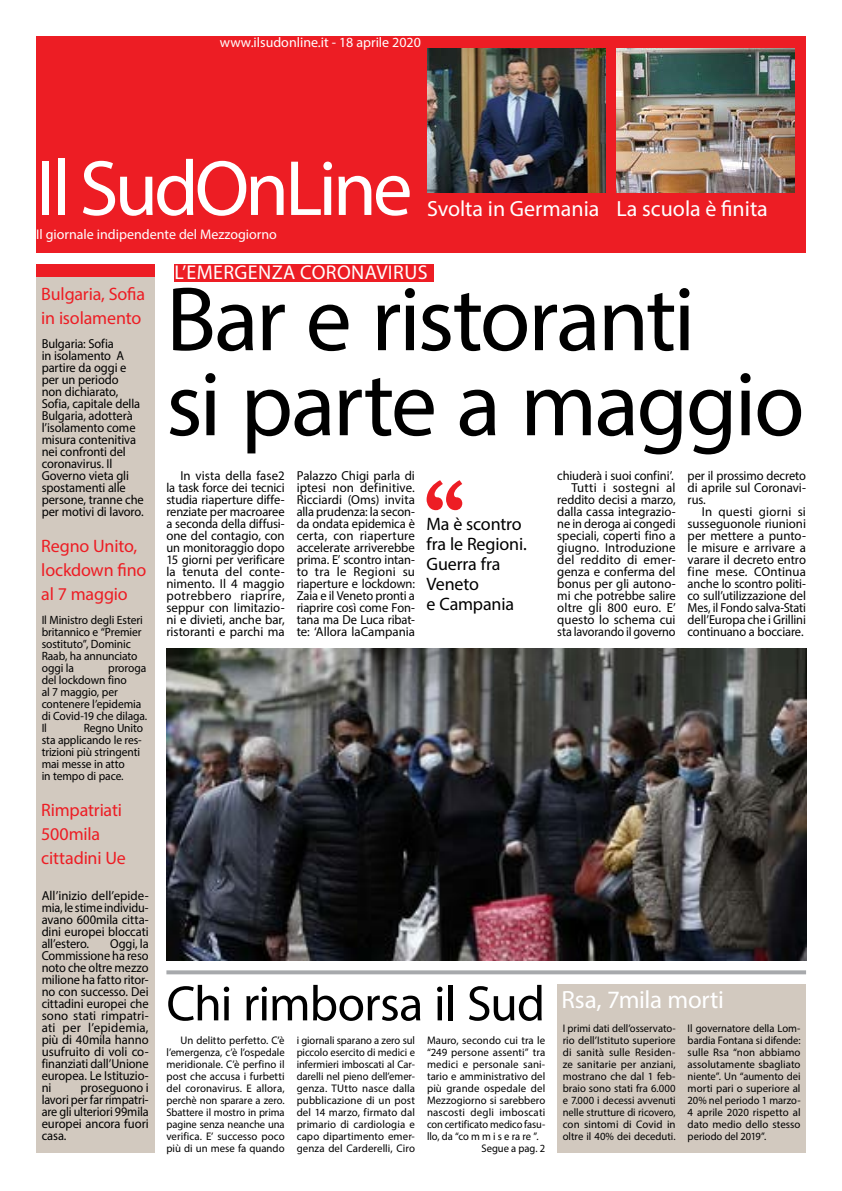
<style>
.page{position:relative;width:842px;height:1191px;background:#fff}
.page>*{position:absolute;margin:0;border:0;box-sizing:border-box;transform-origin:0 0}
.t1{font:92px/85px "Myriad Pro";letter-spacing:-.025em;color:#000}
.t2{font:79px "Myriad Pro";letter-spacing:-.05em;color:#fff}
.t3{font:50px "Myriad Pro";letter-spacing:-.02em;color:#000}
.t4{font:25px "Myriad Pro";letter-spacing:-.01em;color:#fff}
.t5{font:22px "Myriad Pro";color:#fff}
.t6{font:20px "Myriad Pro";letter-spacing:.02em;color:#fff}
.t7{font:18px/24px "Myriad Pro";letter-spacing:-.01em;color:#ed1d24}
.t8{font:18px/20px "Myriad Pro";letter-spacing:-.01em;color:#000}
.t9{font:14px "Myriad Pro";color:#fff}
.t10{font:13px/12px "Myriad Pro";letter-spacing:-.005em;color:#000;text-align:justify}
.t11{font:13px/12px "Myriad Pro";letter-spacing:-.005em;color:#000;text-align:justify;scale:.96 1}
.t12{font:12px/12px "Myriad Pro";letter-spacing:-.01em;color:#000;scale:.96 1}
.t13{font:11px/12px "Myriad Pro";letter-spacing:.005em;color:#000;text-align:justify}
.t14{font:11px/12px "Myriad Pro";letter-spacing:.005em;color:#000;text-align:justify;scale:.96 1}
.t15{font:11px "Myriad Pro";letter-spacing:.005em;color:#000;scale:.95 1}
</style>
<div class="page">
<div style="left:36px;top:264px;width:118px;height:888px;background:#d2c9bf"></div>
<div style="left:36px;top:36px;width:770px;height:216px;background:#ed1d24"></div>
<img style="left:166px;top:648px;width:640px;height:312px">
<div style="left:174px;top:264px;width:260px;height:17px;background:#ed1d24"></div>
<svg style="left:166px;top:970px;width:640px;height:4px;background:#aeb0b3"></svg>
<div style="left:36px;top:264px;width:118px;height:12px;background:#ed1d24"></div>
<svg style="left:427px;top:480px;width:35px;height:30px"></svg>
<img style="left:427px;top:48px;width:178px;height:144px">
<img style="left:616px;top:48px;width:179px;height:144px">
<div style="left:557px;top:984px;width:249px;height:168px;background:#d2c9bf"></div>
<p class="t9" style="left:220px;top:34px;width:202px">www.ilsudonline.it - 18 aprile 2020</p>
<h2 class="t2" style="left:36px;top:140px;width:378px">Il SudOnLine</h2>
<p class="t9" style="left:36px;top:226px;width:242px">Il giornale indipendente del Mezzogiorno</p>
<h3 class="t5" style="left:427px;top:195px;width:342px">Svolta in Germania La scuola è finita</h3>
<h3 class="t7" style="left:41px;top:282px;width:105px">Bulgaria, Sofia in isolamento</h3>
<p class="t11" style="left:42px;top:337px;width:108px;text-align:left">Bulgaria: Sofia<br>in isolamento A partire da oggi e per un periodo<br>non dichiarato,<br>Sofia, capitale della<br>Bulgaria, adotterà l’isolamento come misura contenitiva nei confronti del coronavirus. Il<br>Governo vieta gli spostamenti alle persone, tranne che per motivi di lavoro.</p>
<h3 class="t7" style="left:41px;top:534px;width:107px">Regno Unito, lockdown fino al 7 maggio</h3>
<p class="t12" style="left:42px;top:614px;width:107px">Il Ministro degli Esteri britannico e “Premier sostituto”, Dominic<br>Raab, ha annunciato oggi la</p>
<p class="t12" style="left:42px;top:662px;width:112px;text-indent:66px">proroga del lockdown fino<br>al 7 maggio, per contenere l’epidemia di Covid-19 che dilaga.<br>Il</p>
<p class="t12" style="left:42px;top:722px;width:107px;text-indent:42px">Regno Unito sta applicando le res&shy;trizioni più stringenti mai messe in atto<br>in tempo di pace.</p>
<h3 class="t7" style="left:41px;top:798px;width:86px">Rimpatriati<br>500mila cittadini Ue</h3>
<p class="t10" style="left:42px;top:889px;width:108px">All’inizio dell’epide&shy;mia, le stime individu&shy;avano 600mila citta&shy;dini europei bloccati all’estero.</p>
<p class="t11" style="left:42px;top:937px;width:113px;text-indent:69px">Oggi, la Commissione ha reso noto che oltre mezzo milione ha fatto ritor&shy;no con successo. Dei cittadini europei che sono stati rimpatri&shy;ati per l’epidemia, più di 40mila hanno usufruito di voli co&shy;finanziati dall’Unione europea. Le Istituzio&shy;ni</p>
<p class="t11" style="left:42px;top:1081px;width:113px;text-indent:39px">proseguono i lavori per far rimpatri&shy;are gli ulteriori 99mila europei ancora fuori casa.</p>
<h3 class="t6" style="left:175px;top:260px;width:254px">L’EMERGENZA CORONAVIRUS</h3>
<h1 class="t1" style="left:166px;top:275px;width:640px">Bar e ristoranti<br>si parte a maggio</h1>
<p class="t10" style="left:166px;top:469px;width:120px;text-indent:14px">In vista della fase2 la task force dei tecnici studia riaperture diffe&shy;renziate per macroaree a seconda della diffusi&shy;one del contagio, con un monitoraggio dopo 15 giorni per verificare la tenuta del conte&shy;nimento. Il 4 maggio potrebbero riaprire, seppur con limitazio&shy;ni e divieti, anche bar, ristoranti e parchi ma</p>
<p class="t10" style="left:297px;top:469px;width:120px">Palazzo Chigi parla di iptesi non definitive.<br>Ricciardi (Oms) invita alla prudenza: la secon&shy;da ondata epidemica è certa, con riaperture accelerate arriverebbe prima. E’ scontro intan&shy;to tra le Regioni su riaperture e lockdown:<br>Zaia e il Veneto pronti a riaprire così come Fon&shy;tana ma De Luca ribat&shy;te: ‘Allora laCampania</p>
<p class="t11" style="left:557px;top:469px;width:125px;text-align:right">chiuderà i suoi confini’.<br>Tutti i sostegni al reddito decisi a marzo, dalla cassa integrazio&shy;ne in deroga ai congedi speciali, coperti fino a giugno. Introduzione del reddito di emer&shy;genza e conferma del bonus per gli autono&shy;mi che potrebbe salire oltre gli 800 euro. E’ questo lo schema cui sta lavorando il governo</p>
<p class="t11" style="left:688px;top:469px;width:125px">per il prossimo decreto di aprile sul Coronavi&shy;rus.</p>
<p class="t10" style="left:688px;top:505px;width:120px;text-indent:14px">In questi giorni si susseguonole riunioni per mettere a punto&shy;le misure e arrivare a varare il decreto entro fine mese. COntinua anche lo scontro politi&shy;co sull’utilizzazione del Mes, il Fondo salva-Stati dell’Europa che i Grillini continuano a bocciare.</p>
<h3 class="t8" style="left:427px;top:514px;width:102px">Ma è scontro fra le Regioni.<br>Guerra fra<br>Veneto<br>e Campania</h3>
<h3 class="t3" style="left:166px;top:972px;width:380px">Chi rimborsa il Sud</h3>
<p class="t13" style="left:166px;top:1034px;width:120px;text-indent:14px">Un delitto perfetto. C’è l’emergenza, c’è l’ospedale meridionale. C’è perfino il post che accusa i furbetti del coronavirus. E allora, perchè non sparare a zero.<br>Sbattere il mostro in prima pagine senza neanche una verifica. E’ successo poco più di un mese fa quando</p>
<p class="t14" style="left:297px;top:1034px;width:125px">i giornali sparano a zero sul piccolo esercito di medici e infermieri imboscati al Car&shy;darelli nel pieno dell’emer&shy;genza. TUtto nasce dalla pubblicazione di un post del 14 marzo, firmato dal primario di cardiologia e capo dipartimento emer&shy;genza del Carderelli, Ciro</p>
<p class="t13" style="left:427px;top:1034px;width:120px">Mauro, secondo cui tra le</p>
<p class="t13" style="left:427px;top:1046px;width:120px">“249 persone assenti” tra</p>
<p class="t13" style="left:427px;top:1058px;width:120px">medici e personale sani-</p>
<p class="t13" style="left:427px;top:1070px;width:120px">tario e amministrativo del</p>
<p class="t13" style="left:427px;top:1082px;width:120px">più grande ospedale del</p>
<p class="t13" style="left:427px;top:1094px;width:120px">Mezzogiorno si sarebbero</p>
<p class="t13" style="left:427px;top:1106px;width:120px">nascosti degli imboscati</p>
<p class="t15" style="left:427px;top:1118px;width:126px">con certificato medico fasu-</p>
<p class="t14" style="left:427px;top:1130px;width:118px">llo, da “co m m i s e ra re ”.</p>
<p class="t14" style="left:481px;top:1142px;width:68px">Segue a pag. 2</p>
<h3 class="t4" style="left:561px;top:984px;width:164px">Rsa, 7mila morti</h3>
<p class="t14" style="left:563px;top:1022px;width:119px">I primi dati dell’osservato&shy;rio dell’Istituto superiore di sanità sulle Residen&shy;ze sanitarie per anziani, mostrano che dal 1 feb&shy;braio sono stati fra 6.000 e 7.000 i decessi avvenuti nelle strutture di ricovero, con sintomi di Covid in oltre il 40% dei deceduti.</p>
<p class="t13" style="left:688px;top:1022px;width:114px">Il governatore della Lom&shy;bardia Fontana si difende: sulle Rsa “non abbiamo assolutamente sbagliato niente”. Un “aumento dei morti pari o superiore al 20% nel periodo 1 marzo-4 aprile 2020 rispetto al dato medio dello stesso periodo del 2019”.</p>
</div>
